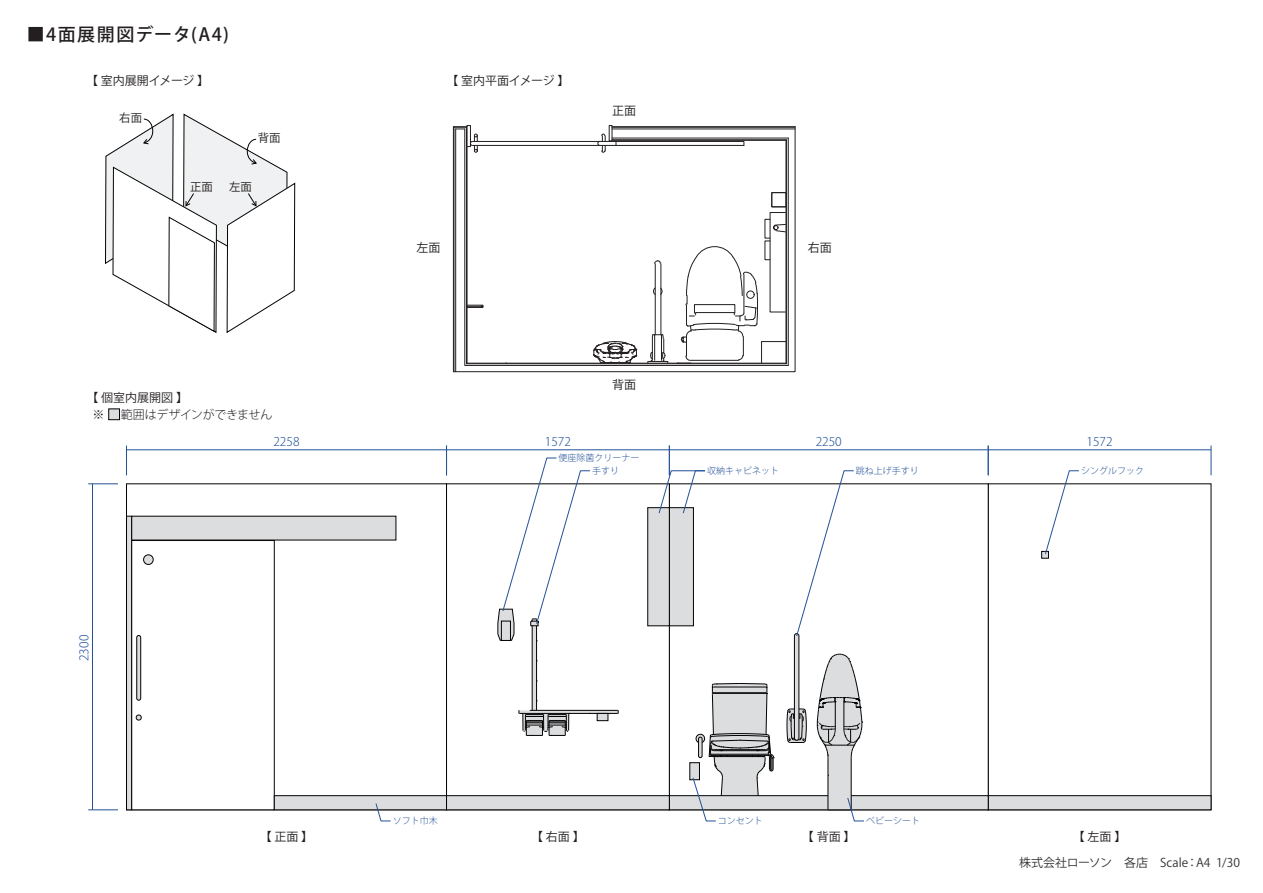
<style>
.page{position:relative;width:1263px;height:893px;background:#fff}
.page>*{position:absolute;margin:0;border:0;box-sizing:border-box;transform-origin:0 0}
.t1{font:500 18px "Koz Go Pr 6 N";letter-spacing:.08em;color:#231f20}
.t2{font:12px "Koz Go Pr 6 N";color:#231f20}
.t3{font:12px "Koz Go Std Light 83 pv RKSJ H";color:#333334}
.t4{font:300 12px/17.2px "Koz Go Pr 6 N";letter-spacing:-.02em;color:#231f20}
.t5{font:12px "Koz Go Pr 6 N";letter-spacing:-.02em;color:#231f20}
.t6{font:300 12px "Koz Go Pr 6 N";color:#245299}
.t7{font:11.4px "Koz Go Pr 6 N";color:#231f20}
.t8{font:300 9px "Koz Go Pr 6 N";color:#245299}
.s1{font-weight:400}
.s2{font-size:13.5px;color:#dcdddf}
</style>
<div class="page">
<svg style="left:105px;top:114px;width:190px;height:219px"></svg>
<div style="left:467px;top:125px;width:4px;height:22px;border:1px solid #231f20"></div>
<div style="left:609px;top:125px;width:3px;height:16px;border:1px solid #231f20"></div>
<svg style="left:456px;top:126px;width:339px;height:246px"></svg>
<hr style="left:453px;top:127px;width:1px;height:245px;background:#231f20">
<hr style="left:454px;top:127px;width:1px;height:245px;background:#231f20">
<hr style="left:455px;top:129px;width:1px;height:243px;background:#231f20">
<svg style="left:464px;top:129px;width:325px;height:237px"></svg>
<hr style="left:655px;top:264px;width:1px;height:71px;background:#231f20">
<hr style="left:661px;top:264px;width:1px;height:71px;background:#231f20">
<div style="left:467px;top:305px;width:16px;height:3px;border:1px solid #231f20"></div>
<svg style="left:467px;top:306px;width:16px;height:1px"></svg>
<div style="left:771px;top:192px;width:15px;height:15px;border:1px solid #231f20"></div>
<svg style="left:453px;top:126px;width:291px;height:27px"></svg>
<svg style="left:648px;top:334px;width:20px;height:29px"></svg>
<svg style="left:654px;top:260px;width:7px;height:4px"></svg>
<svg style="left:653px;top:288px;width:9px;height:7px"></svg>
<svg style="left:593px;top:341px;width:44px;height:23px"></svg>
<svg style="left:773px;top:224px;width:13px;height:8px"></svg>
<svg style="left:677px;top:246px;width:109px;height:118px"></svg>
<div style="left:988px;top:484px;width:223px;height:326px;background:#fff;border:1px solid #030303"></div>
<div style="left:988px;top:796px;width:223px;height:14px;background:#dcdddf"></div>
<div style="left:1041px;top:551px;width:7px;height:7px;background:#dcdddf;border:1px solid #030303"></div>
<div style="left:274px;top:796px;width:173px;height:14px;background:#dcdddf"></div>
<div style="left:137px;top:635px;width:4px;height:65px;border:1px solid #030303;border-radius:2px"></div>
<div style="left:132px;top:516px;width:264px;height:24px;background:#dcdddf"></div>
<div style="left:144px;top:555px;width:9px;height:9px;background:#dcdddf;border-radius:50%"></div>
<div style="left:143px;top:555px;width:10px;height:9px;border:1px solid #030303;border-radius:50%"></div>
<svg style="left:136px;top:715px;width:5px;height:5px"></svg>
<svg style="left:126px;top:516px;width:6px;height:294px;background:#959597"></svg>
<div style="left:669px;top:508px;width:24px;height:118px;background:#dcdddf;border:1px solid #030303"></div>
<div style="left:669px;top:796px;width:319px;height:14px;background:#dcdddf"></div>
<svg style="left:787px;top:709px;width:19px;height:34px"></svg>
<div style="left:794px;top:634px;width:5px;height:106px;background:#dcdddf;border-radius:2px"></div>
<div style="left:794px;top:633px;width:5px;height:107px;border:1px solid #030303;border-radius:2px"></div>
<svg style="left:690px;top:763px;width:2px;height:17px"></svg>
<div style="left:446px;top:484px;width:223px;height:326px;background:#fff;border:1px solid #030303"></div>
<div style="left:648px;top:508px;width:21px;height:118px;background:#dcdddf"></div>
<div style="left:446px;top:796px;width:223px;height:14px;background:#dcdddf"></div>
<div style="left:109px;top:409px;width:11px;height:11px;border:1px solid #030303"></div>
<hr style="left:92px;top:484px;width:1px;height:326px;background:#245299">
<hr style="left:88px;top:810px;width:30px;height:1px;background:#245299">
<hr style="left:88px;top:484px;width:30px;height:1px;background:#245299">
<hr style="left:126px;top:450px;width:320px;height:1px;background:#245299">
<svg style="left:126px;top:446px;width:1px;height:29px"></svg>
<hr style="left:446px;top:450px;width:223px;height:1px;background:#245299">
<svg style="left:446px;top:446px;width:1px;height:29px"></svg>
<hr style="left:669px;top:450px;width:319px;height:1px;background:#245299">
<hr style="left:988px;top:450px;width:223px;height:1px;background:#245299">
<svg style="left:988px;top:446px;width:1px;height:29px"></svg>
<svg style="left:1211px;top:446px;width:1px;height:29px"></svg>
<svg style="left:375px;top:803px;width:16px;height:18px"></svg>
<svg style="left:817px;top:654px;width:47px;height:167px"></svg>
<svg style="left:692px;top:683px;width:82px;height:138px"></svg>
<svg style="left:1045px;top:470px;width:34px;height:84px"></svg>
<svg style="left:498px;top:458px;width:121px;height:278px"></svg>
<svg style="left:796px;top:470px;width:58px;height:167px"></svg>
<svg style="left:658px;top:446px;width:47px;height:68px"></svg>
<h1 class="t1" style="left:27px;top:24px;width:204px">■4面展開図データ(A4)</h1>
<h2 class="t5" style="left:86px;top:74px;width:124px">【 室内展開イメージ 】</h2>
<p class="t7" style="left:119px;top:112px;width:24px">右面</p>
<p class="t7" style="left:258px;top:132px;width:24px">背面</p>
<p class="t7" style="left:190px;top:180px;width:24px">正面</p>
<p class="t7" style="left:229px;top:180px;width:24px">左面</p>
<h2 class="t4" style="left:92px;top:389px;width:181px;text-indent:-6px"><span class="s1">【 個室内展開図 】<br></span>※ <span class="s2">■</span>範囲はデザインができません</h2>
<h2 class="t5" style="left:446px;top:74px;width:124px">【 室内平面イメージ 】</h2>
<h2 class="t2" style="left:417px;top:241px;width:25px">左面</h2>
<h2 class="t2" style="left:612px;top:104px;width:25px">正面</h2>
<h2 class="t2" style="left:612px;top:377px;width:25px">背面</h2>
<h2 class="t2" style="left:808px;top:241px;width:25px">右面</h2>
<h2 class="t6" style="left:273px;top:435px;width:28px">2258</h2>
<h2 class="t6" style="left:545px;top:435px;width:28px">1572</h2>
<h2 class="t6" style="left:816px;top:435px;width:28px">2250</h2>
<h2 class="t6" style="left:1086px;top:435px;width:28px">1572</h2>
<p class="t8" style="left:558px;top:453px;width:82px">便座除菌クリーナー</p>
<h2 class="t6" style="left:77px;top:661px;width:28px;rotate:-90deg">2300</h2>
<p class="t8" style="left:592px;top:465px;width:28px">手すり</p>
<p class="t8" style="left:1081px;top:465px;width:64px">シングルフック</p>
<p class="t8" style="left:707px;top:465px;width:74px">収納キャビネット</p>
<p class="t8" style="left:856px;top:465px;width:64px">跳ね上げ手すり</p>
<h2 class="t2" style="left:260px;top:830px;width:55px">【 正面 】</h2>
<p class="t8" style="left:393px;top:816px;width:46px">ソフト巾木</p>
<p class="t8" style="left:718px;top:816px;width:46px">コンセント</p>
<p class="t8" style="left:866px;top:816px;width:55px">ベビーシート</p>
<h2 class="t2" style="left:531px;top:830px;width:55px">【 右面 】</h2>
<h2 class="t2" style="left:802px;top:830px;width:55px">【 背面 】</h2>
<h2 class="t2" style="left:1073px;top:830px;width:55px">【 左面 】</h2>
<h2 class="t3" style="left:1019px;top:856px;width:222px">株式会社ローソン　各店　Scale：A4 1/30</h2>
</div>
